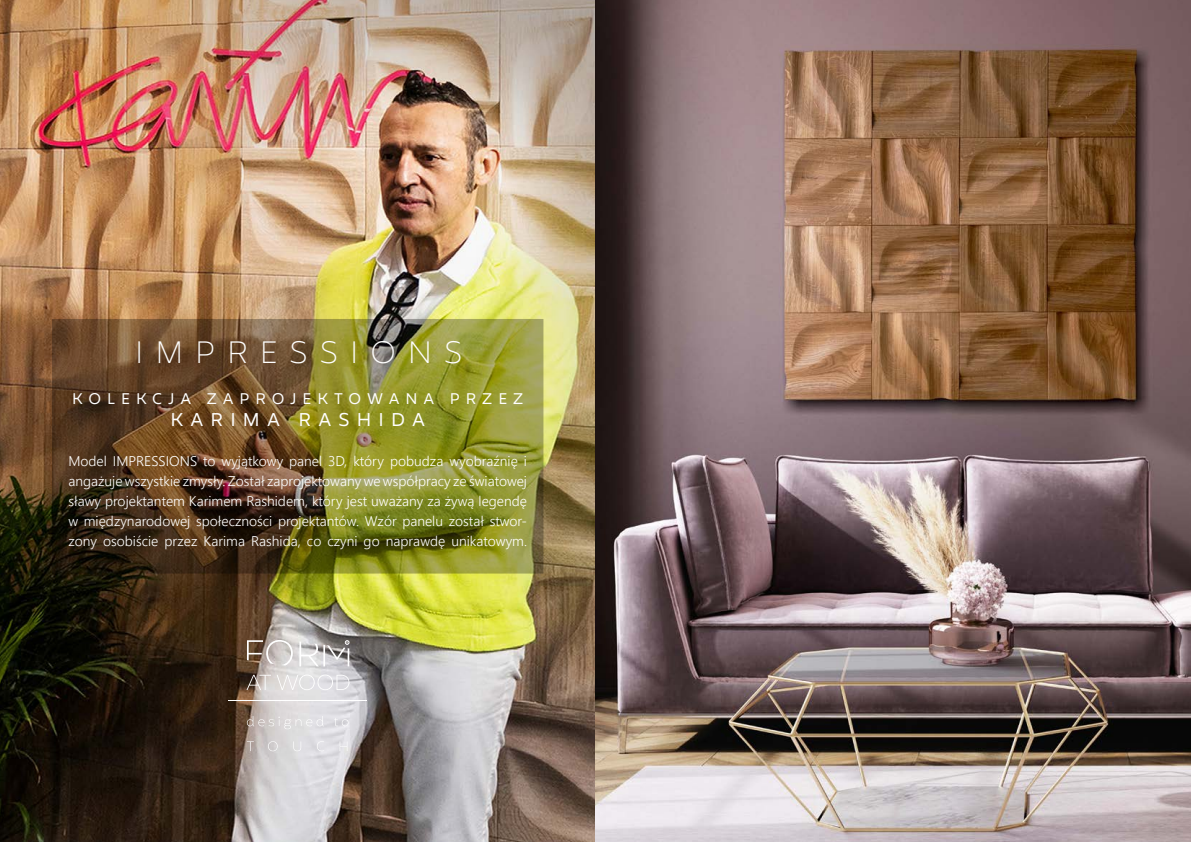
<style>
.page{position:relative;width:1191px;height:842px;background:#fff}
.page>*{position:absolute;margin:0;border:0;box-sizing:border-box;transform-origin:0 0}
.t1{font:200 30px "Mohr";letter-spacing:.4em;color:#fff}
.t2{font:18px "Mohr";letter-spacing:.4em;color:#fff}
.t3{font:15px "Mohr";letter-spacing:.4em;color:#fff}
.t4{font:14px/20px "Webly Sleek UI Semilight";color:#fff;text-align:justify}
</style>
<div class="page">
<img style="left:0;top:0;width:595px;height:842px">
<img style="left:53px;top:320px;width:489px;height:252px">
<svg style="left:247px;top:640px;width:46px;height:25px"></svg>
<svg style="left:246px;top:675px;width:25px;height:15px"></svg>
<svg style="left:277px;top:675px;width:72px;height:15px"></svg>
<svg style="left:247px;top:716px;width:77px;height:13px"></svg>
<svg style="left:334px;top:718px;width:14px;height:8px"></svg>
<svg style="left:247px;top:741px;width:7px;height:10px"></svg>
<svg style="left:268px;top:741px;width:10px;height:10px"></svg>
<svg style="left:293px;top:741px;width:8px;height:10px"></svg>
<svg style="left:317px;top:741px;width:7px;height:10px"></svg>
<svg style="left:340px;top:741px;width:7px;height:10px"></svg>
<hr style="left:228px;top:700px;width:139px;height:1px;background:#fff">
<svg style="left:299px;top:640px;width:50px;height:26px"></svg>
<img style="left:595px;top:0;width:596px;height:842px">
<h1 class="t1" style="left:135px;top:333px;width:329px">IMPRESSIONS</h1>
<p class="t3" style="left:72px;top:390px;width:452px">KOLEKCJA ZAPROJEKTOWANA PRZEZ</p>
<p class="t2" style="left:170px;top:410px;width:256px">KARIMA RASHIDA</p>
<p class="t4" style="left:68px;top:451px;width:460px">Model IMPRESSIONS to wyjątkowy panel 3D, który pobudza wyobraźnię i angażuje wszystkie zmysły. Został zaprojektowany we współpracy ze światowej sławy projektantem Karimem Rashidem, który jest uważany za żywą legendę w międzynarodowej społeczności projektantów. Wzór panelu został stwor&shy;zony osobiście przez Karima Rashida, co czyni go naprawdę unikatowym.</p>
</div>
